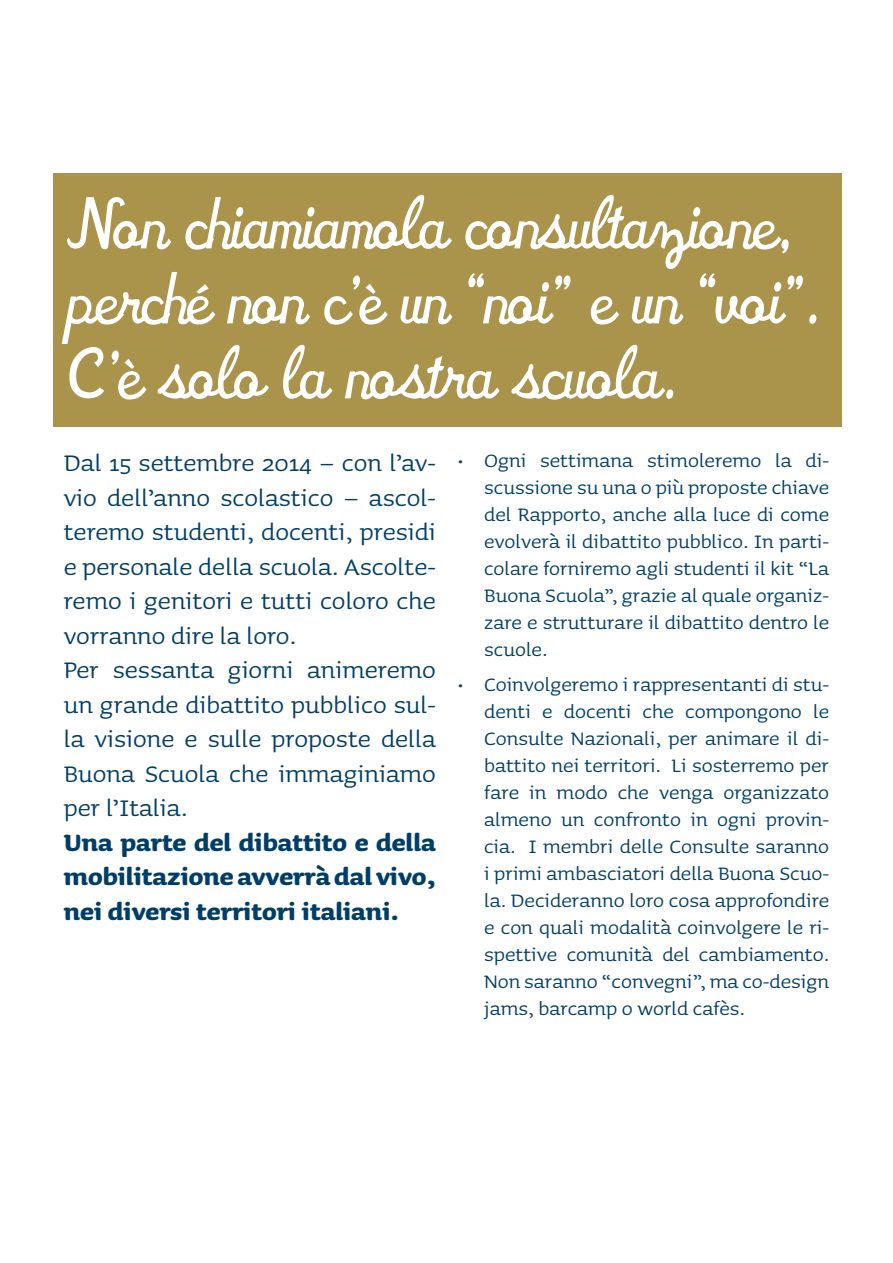
<style>
.page{position:relative;width:893px;height:1263px;background:#fff}
.page>*{position:absolute;margin:0;border:0;box-sizing:border-box;transform-origin:0 0}
.testo_scorrevole{font:72px "Varsity Script JF";letter-spacing:-.02em;color:#fff}
.inizio_capitolo{font:30px/34.5px "Sauna";color:#003e68;text-align:justify}
.inizio_capitolo-2{font:700 30px/34.5px "Sauna";color:#003e68;text-align:justify}
.t1{font:24px/27px "Sauna";color:#003e68;text-align:justify}
</style>
<div class="page">
<div style="left:53px;top:173px;width:789px;height:254px;background:#aa934b"></div>
<p class="testo_scorrevole" style="left:67px;top:181px;width:727px">Non chiamiamola consultazione,</p>
<p class="testo_scorrevole" style="left:67px;top:256px;width:755px">perché non c’è un “noi” e un “voi”.</p>
<p class="testo_scorrevole" style="left:67px;top:331px;width:612px">C’è solo la nostra scuola.</p>
<p class="inizio_capitolo" style="left:64px;top:446px;width:374px">Dal 15 settembre 2014 – con l’av&shy;vio dell’anno scolastico – ascol&shy;teremo studenti, docenti, presidi e personale della scuola. Ascolte&shy;remo i genitori e tutti coloro che vorranno dire la loro.</p>
<p class="inizio_capitolo" style="left:64px;top:653px;width:374px">Per sessanta giorni animeremo un grande dibattito pubblico sul&shy;la visione e sulle proposte della Buona Scuola che immaginiamo per l’Italia.</p>
<p class="inizio_capitolo-2" style="left:64px;top:825px;width:374px">Una parte del dibattito e della mobilitazione avverrà dal vivo, nei diversi territori italiani.</p>
<p class="t1" style="left:484px;top:447px;width:347px;text-indent:-27px">• Ogni settimana stimoleremo la di&shy;scussione su una o più proposte chiave del Rapporto, anche alla luce di come evolverà il dibattito pubblico. In parti&shy;colare forniremo agli studenti il kit “La Buona Scuola”, grazie al quale organiz&shy;zare e strutturare il dibattito dentro le scuole.</p>
<p class="t1" style="left:484px;top:671px;width:347px;text-indent:-27px">• Coinvolgeremo i rappresentanti di stu&shy;denti e docenti che compongono le Consulte Nazionali, per animare il di&shy;battito nei territori. Li sosterremo per fare in modo che venga organizzato almeno un confronto in ogni provin&shy;cia. I membri delle Consulte saranno i primi ambasciatori della Buona Scuo&shy;la. Decideranno loro cosa approfondire e con quali modalità coinvolgere le ri&shy;spettive comunità del cambiamento.<br>Non saranno “convegni”, ma co-design jams, barcamp o world cafès.</p>
</div>
